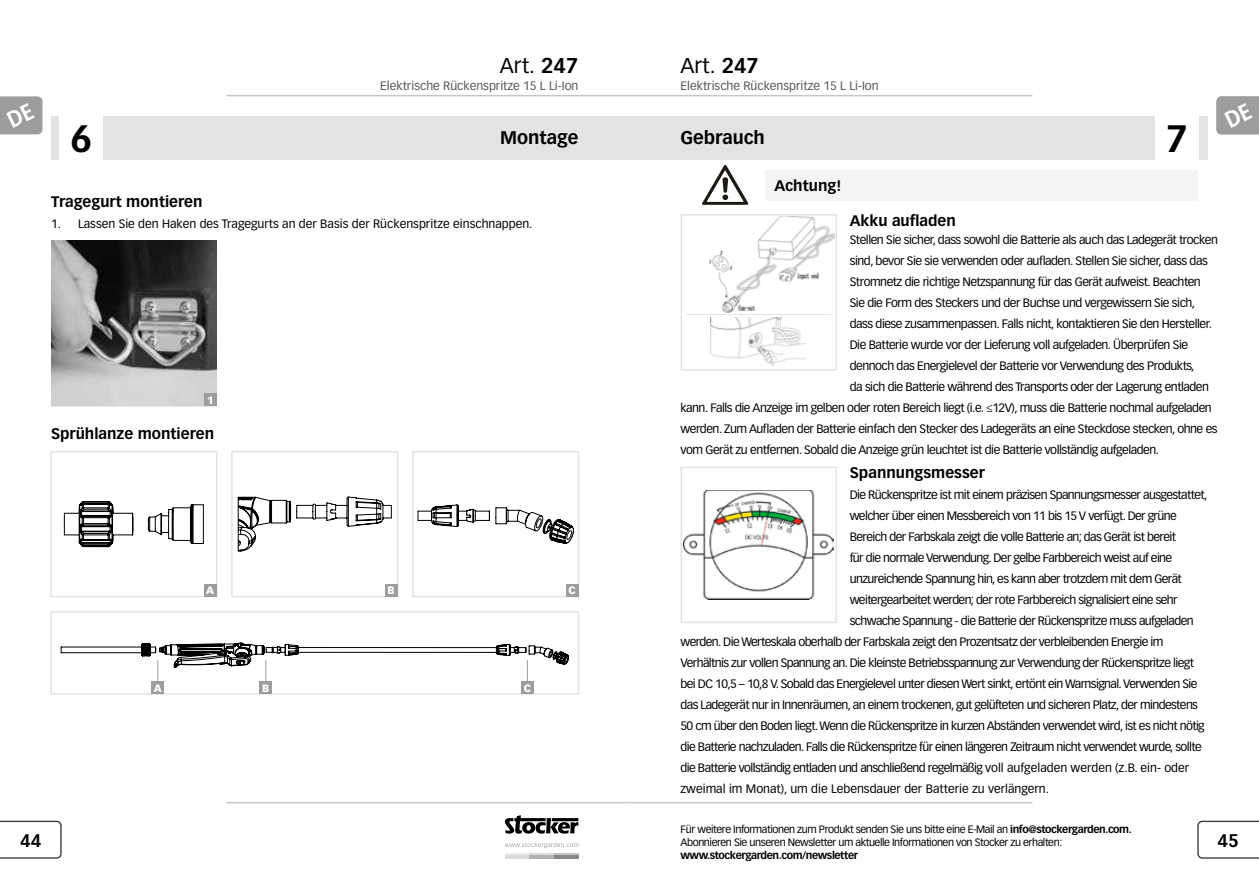
<style>
.page{position:relative;width:1259px;height:893px;background:#fff}
.page>*{position:absolute;margin:0;border:0;box-sizing:border-box;transform-origin:0 0}
.t1{font:700 37.5px "Vectora LT Std";color:#000}
.t2{font:21px "Vectora LT Std";color:#000}
.t3{font:700 18px "Vectora LT Std";color:#000}
.t4{font:700 15px "Vectora LT Std";color:#000}
.t5{font:12px "Vectora LT Std";letter-spacing:-.05em;color:#000}
.t6{font:12px "Vectora LT Std";color:#000}
.t7{font:12px "Vectora LT Std";color:#565656}
.t8{font:10.5px/12.6px "Vectora LT Std";letter-spacing:-.04em;color:#000}
.t9{font:700 10.5px "Vectora LT Std";letter-spacing:-.04em;color:#000}
.t10{font:900 10.5px "Vectora LT Std";color:#fff}
.s1{font-weight:700}
</style>
<div class="page">
<svg style="left:1197px;top:821px;width:62px;height:38px"></svg>
<svg style="left:0;top:821px;width:62px;height:38px"></svg>
<hr style="left:226px;top:95px;width:403px;height:1px;background:#c5c6c6">
<hr style="left:629px;top:95px;width:403px;height:1px;background:#c5c6c6">
<hr style="left:226px;top:802px;width:403px;height:1px;background:#c5c6c6">
<hr style="left:629px;top:802px;width:403px;height:1px;background:#c5c6c6">
<svg style="left:505px;top:815px;width:73px;height:19px"></svg>
<svg style="left:505px;top:842px;width:73px;height:6px"></svg>
<hr style="left:505px;top:853px;width:24px;height:2px;background:#ececed">
<hr style="left:529px;top:853px;width:25px;height:2px;background:#dadada">
<hr style="left:554px;top:853px;width:24px;height:2px;background:#c5c6c6">
<hr style="left:505px;top:855px;width:24px;height:4px;background:#dadada">
<hr style="left:529px;top:855px;width:25px;height:4px;background:#b1b2b3">
<hr style="left:554px;top:855px;width:24px;height:4px;background:#878786">
<svg style="left:1216px;top:96px;width:43px;height:38px;background:#aaabab"></svg>
<svg style="left:0;top:96px;width:43px;height:38px;background:#abacac"></svg>
<div style="left:51px;top:116px;width:578px;height:44px;background:#e3e3e3"></div>
<div style="left:629px;top:116px;width:578px;height:44px;background:#e3e3e3"></div>
<div style="left:1155px;top:116px;width:44px;height:44px;background:#fff"></div>
<div style="left:60px;top:116px;width:43px;height:44px;background:#fff"></div>
<div style="left:50px;top:451px;width:167px;height:146px;border:2px solid #e3e3e3"></div>
<div style="left:231px;top:451px;width:167px;height:146px;border:2px solid #e3e3e3"></div>
<div style="left:412px;top:451px;width:167px;height:146px;border:2px solid #e3e3e3"></div>
<div style="left:50px;top:611px;width:529px;height:84px;border:2px solid #e3e3e3"></div>
<svg style="left:64px;top:501px;width:140px;height:47px"></svg>
<svg style="left:237px;top:496px;width:155px;height:56px"></svg>
<svg style="left:417px;top:504px;width:157px;height:40px"></svg>
<div style="left:204px;top:584px;width:13px;height:12px;background:#9c9d9d"></div>
<div style="left:385px;top:584px;width:12px;height:12px;background:#9c9d9d"></div>
<div style="left:566px;top:584px;width:12px;height:12px;background:#9c9d9d"></div>
<div style="left:151px;top:681px;width:13px;height:13px;background:#9c9d9d"></div>
<div style="left:259px;top:681px;width:13px;height:13px;background:#9c9d9d"></div>
<div style="left:521px;top:681px;width:13px;height:13px;background:#9c9d9d"></div>
<svg style="left:60px;top:642px;width:509px;height:39px"></svg>
<img style="left:51px;top:240px;width:166px;height:166px">
<div style="left:204px;top:393px;width:13px;height:13px;background:#9c9d9d"></div>
<img style="left:684px;top:491px;width:149px;height:108px">
<div style="left:680px;top:467px;width:157px;height:156px;border:2px solid #e3e3e3"></div>
<img style="left:710px;top:318px;width:95px;height:48px">
<img style="left:709px;top:217px;width:125px;height:95px">
<hr style="left:686px;top:314px;width:145px;height:1px;background:#e3e3e3">
<div style="left:680px;top:214px;width:157px;height:156px;border:2px solid #e3e3e3"></div>
<div style="left:683px;top:237px;width:71px;height:11px;background:#fff"></div>
<div style="left:766px;top:170px;width:432px;height:31px;background:#f4f4f4"></div>
<svg style="left:702px;top:165px;width:46px;height:40px"></svg>
<h2 class="t2" style="left:500px;top:53px;width:80px">Art. <span class="s1">247</span></h2>
<p class="t7" style="left:380px;top:79px;width:200px">Elektrische Rückenspritze 15 L Li-Ion</p>
<h2 class="t2" style="left:680px;top:53px;width:80px">Art. <span class="s1">247</span></h2>
<p class="t7" style="left:680px;top:79px;width:200px">Elektrische Rückenspritze 15 L Li-Ion</p>
<h1 class="t1" style="left:70px;top:116px;width:24px">6</h1>
<h3 class="t3" style="left:500px;top:126px;width:80px">Montage</h3>
<h3 class="t3" style="left:680px;top:126px;width:86px">Gebrauch</h3>
<h1 class="t1" style="left:1166px;top:116px;width:24px">7</h1>
<p class="t4" style="left:51px;top:192px;width:153px">Tragegurt montieren</p>
<p class="t6" style="left:51px;top:216px;width:483px">1. Lassen Sie den Haken des Tragegurts an der Basis der Rückenspritze einschnappen.</p>
<p class="t10" style="left:207px;top:393px;width:8px">1</p>
<p class="t4" style="left:51px;top:424px;width:165px">Sprühlanze montieren</p>
<p class="t10" style="left:206px;top:584px;width:9px">A</p>
<p class="t10" style="left:388px;top:584px;width:9px">B</p>
<p class="t10" style="left:568px;top:584px;width:9px">C</p>
<p class="t10" style="left:154px;top:681px;width:9px">A</p>
<p class="t10" style="left:262px;top:681px;width:9px">B</p>
<p class="t10" style="left:524px;top:681px;width:9px">C</p>
<p class="t4" style="left:774px;top:177px;width:68px">Achtung!</p>
<p class="t4" style="left:850px;top:211px;width:108px">Akku aufladen</p>
<p class="t5" style="left:850px;top:232px;width:369px">Stellen Sie sicher, dass sowohl die Batterie als auch das Ladegerät trocken</p>
<p class="t5" style="left:850px;top:253px;width:359px">sind, bevor Sie sie verwenden oder aufladen. Stellen Sie sicher, dass das</p>
<p class="t5" style="left:850px;top:274px;width:352px">Stromnetz die richtige Netzspannung für das Gerät aufweist. Beachten</p>
<p class="t5" style="left:850px;top:295px;width:347px">Sie die Form des Steckers und der Buchse und vergewissern Sie sich,</p>
<p class="t5" style="left:850px;top:316px;width:364px">dass diese zusammenpassen. Falls nicht, kontaktieren Sie den Hersteller.</p>
<p class="t5" style="left:850px;top:337px;width:340px">Die Batterie wurde vor der Lieferung voll aufgeladen. Überprüfen Sie</p>
<p class="t5" style="left:850px;top:358px;width:346px">dennoch das Energielevel der Batterie vor Verwendung des Produkts,</p>
<p class="t5" style="left:850px;top:379px;width:361px">da sich die Batterie während des Transports oder der Lagerung entladen</p>
<p class="t5" style="left:680px;top:400px;width:533px">kann. Falls die Anzeige im gelben oder roten Bereich liegt (i.e. ≤12V), muss die Batterie nochmal aufgeladen</p>
<p class="t5" style="left:680px;top:421px;width:538px">werden. Zum Aufladen der Batterie einfach den Stecker des Ladegeräts an eine Steckdose stecken, ohne es</p>
<p class="t5" style="left:680px;top:442px;width:480px">vom Gerät zu entfernen. Sobald die Anzeige grün leuchtet ist die Batterie vollständig aufgeladen.</p>
<p class="t4" style="left:850px;top:464px;width:137px">Spannungsmesser</p>
<p class="t5" style="left:850px;top:488px;width:359px">Die Rückenspritze ist mit einem präzisen Spannungsmesser ausgestattet,</p>
<p class="t5" style="left:850px;top:509px;width:328px">welcher über einen Messbereich von 11 bis 15 V verfügt. Der grüne</p>
<p class="t5" style="left:850px;top:530px;width:328px">Bereich der Farbskala zeigt die volle Batterie an; das Gerät ist bereit</p>
<p class="t5" style="left:850px;top:551px;width:324px">für die normale Verwendung. Der gelbe Farbbereich weist auf eine</p>
<p class="t5" style="left:850px;top:572px;width:333px">unzureichende Spannung hin, es kann aber trotzdem mit dem Gerät</p>
<p class="t5" style="left:850px;top:593px;width:329px">weitergearbeitet werden; der rote Farbbereich signalisiert eine sehr</p>
<p class="t5" style="left:850px;top:614px;width:345px">schwache Spannung - die Batterie der Rückenspritze muss aufgeladen</p>
<p class="t5" style="left:680px;top:635px;width:484px">werden. Die Werteskala oberhalb der Farbskala zeigt den Prozentsatz der verbleibenden Energie im</p>
<p class="t5" style="left:680px;top:656px;width:515px">Verhältnis zur vollen Spannung an. Die kleinste Betriebsspannung zur Verwendung der Rückenspritze liegt</p>
<p class="t5" style="left:680px;top:677px;width:518px">bei DC 10,5 – 10,8 V. Sobald das Energielevel unter diesen Wert sinkt, ertönt ein Warnsignal. Verwenden Sie</p>
<p class="t5" style="left:680px;top:698px;width:519px">das Ladegerät nur in Innenräumen, an einem trockenen, gut gelüfteten und sicheren Platz, der mindestens</p>
<p class="t5" style="left:680px;top:719px;width:526px">50 cm über den Boden liegt. Wenn die Rückenspritze in kurzen Abständen verwendet wird, ist es nicht nötig</p>
<p class="t5" style="left:680px;top:740px;width:523px">die Batterie nachzuladen. Falls die Rückenspritze für einen längeren Zeitraum nicht verwendet wurde, sollte</p>
<p class="t5" style="left:680px;top:761px;width:510px">die Batterie vollständig entladen und anschließend regelmäßig voll aufgeladen werden (z.B. ein- oder</p>
<p class="t6" style="left:680px;top:782px;width:370px">zweimal im Monat), um die Lebensdauer der Batterie zu verlängern.</p>
<p class="t8" style="left:680px;top:823px;width:453px">Für weitere Informationen zum Produkt senden Sie uns bitte eine E-Mail an <span class="s1">info@stockergarden.com.<br></span>Abonnieren Sie unseren Newsletter um aktuelle Informationen von Stocker zu erhalten:</p>
<p class="t9" style="left:680px;top:849px;width:179px">www.stockergarden.com/newsletter</p>
<h3 class="t3" style="left:20px;top:829px;width:23px">44</h3>
<h3 class="t3" style="left:1217px;top:829px;width:23px">45</h3>
</div>
